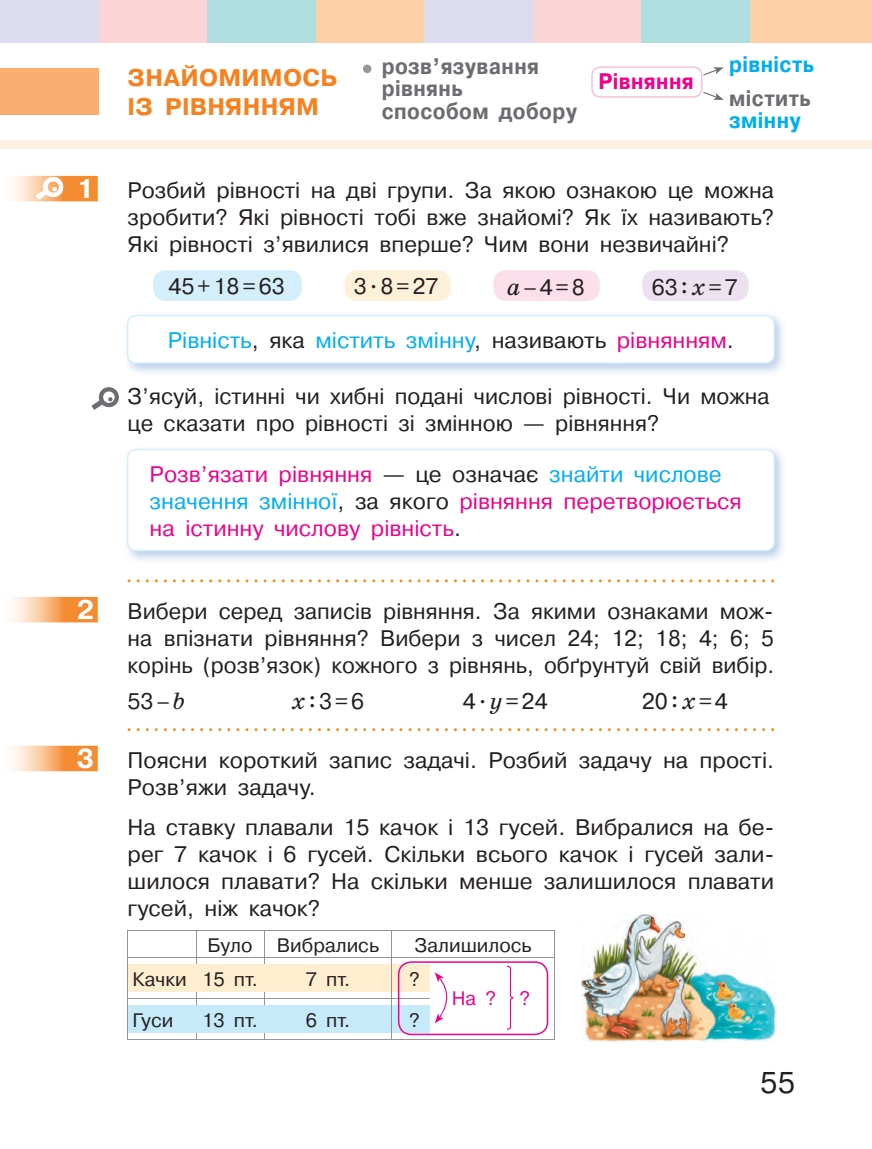
<style>
.page{position:relative;width:872px;height:1149px;background:#fff}
.page>*{position:absolute;margin:0;border:0;box-sizing:border-box;transform-origin:0 0}
.t1{font:30px "Pragmatica C";color:#231f20}
.t2{font:700 24px/28.5px "Pragmatica C";letter-spacing:.01em;color:#f58220}
.t3{font:22.5px/27px "Pragmatica C";color:#231f20;text-align:justify}
.t4{font:22.5px/27px "Pragmatica C";color:#ed028c}
.t5{font:22.5px "Pragmatica C";color:#00aeef}
.t6{font:700 22.5px/22.5px "Pragmatica C";letter-spacing:.02em;color:#6c6d70;scale:.9 1}
.t7{font:700 22.5px "Pragmatica C";letter-spacing:.02em;color:#00aeef;scale:.9 1}
.t8{font:700 22.5px "Pragmatica C";letter-spacing:.02em;color:#ed028c;scale:.9 1}
.t9{font:19.5px "Pragmatica C";color:#231f20}
.t10{font:19.5px "Pragmatica C";color:#ed028c}
.s1{font-weight:700;font-size:27px;color:#fff}
.s2{font-family:"School Book C";font-style:italic;font-size:24px}
.s3{font-family:"School Book C"}
.s4{color:#231f20}
.s5{color:#ed028c}
.s6{color:#00aeef}
</style>
<div class="page">
<div style="left:749px;top:0;width:123px;height:43px;background:#fdd0a7"></div>
<div style="left:641px;top:0;width:108px;height:43px;background:#aedee0"></div>
<div style="left:532px;top:0;width:109px;height:43px;background:#fbd4d6"></div>
<div style="left:99px;top:0;width:108px;height:43px;background:#fbd4d6"></div>
<div style="left:424px;top:0;width:108px;height:43px;background:#dbddef"></div>
<div style="left:0;top:0;width:99px;height:43px;background:#dbddef"></div>
<div style="left:315px;top:0;width:109px;height:43px;background:#fdd0a7"></div>
<div style="left:207px;top:0;width:108px;height:43px;background:#aedee0"></div>
<div style="left:0;top:140px;width:872px;height:8px;background:#fef0e2"></div>
<svg style="left:128px;top:579px;width:646px;height:3px"></svg>
<svg style="left:128px;top:728px;width:646px;height:3px"></svg>
<div style="left:642px;top:270px;width:106px;height:31px;background:#ece2ef;border-radius:13px"></div>
<div style="left:493px;top:270px;width:107px;height:31px;background:#fbdfeb;border-radius:13px"></div>
<div style="left:344px;top:270px;width:107px;height:31px;background:#fef1d9;border-radius:13px"></div>
<div style="left:153px;top:270px;width:149px;height:31px;background:#d4effb;border-radius:13px"></div>
<svg style="left:127px;top:315px;width:648px;height:49px"></svg>
<svg style="left:127px;top:448px;width:648px;height:103px"></svg>
<svg style="left:196px;top:930px;width:1px;height:27px"></svg>
<svg style="left:264px;top:930px;width:1px;height:27px"></svg>
<hr style="left:128px;top:957px;width:68px;height:1px;background:#939598">
<hr style="left:196px;top:957px;width:68px;height:1px;background:#939598">
<hr style="left:196px;top:957px;width:1px;height:40px;background:#939598">
<hr style="left:264px;top:957px;width:128px;height:1px;background:#939598">
<hr style="left:264px;top:957px;width:1px;height:40px;background:#939598">
<hr style="left:392px;top:957px;width:162px;height:1px;background:#939598">
<hr style="left:128px;top:997px;width:68px;height:1px;background:#939598">
<hr style="left:196px;top:997px;width:68px;height:1px;background:#939598">
<hr style="left:196px;top:998px;width:1px;height:40px;background:#939598">
<hr style="left:264px;top:997px;width:128px;height:1px;background:#939598">
<hr style="left:264px;top:998px;width:1px;height:40px;background:#939598">
<hr style="left:392px;top:997px;width:162px;height:1px;background:#939598">
<hr style="left:128px;top:929px;width:68px;height:1px;background:#939598">
<hr style="left:196px;top:929px;width:68px;height:1px;background:#939598">
<hr style="left:264px;top:929px;width:128px;height:1px;background:#939598">
<hr style="left:128px;top:957px;width:1px;height:40px;background:#939598">
<hr style="left:128px;top:998px;width:1px;height:40px;background:#939598">
<hr style="left:128px;top:1038px;width:68px;height:1px;background:#939598">
<hr style="left:196px;top:1038px;width:68px;height:1px;background:#939598">
<hr style="left:264px;top:1038px;width:128px;height:1px;background:#939598">
<hr style="left:392px;top:929px;width:162px;height:1px;background:#939598">
<svg style="left:391px;top:930px;width:1px;height:27px"></svg>
<svg style="left:554px;top:930px;width:1px;height:27px"></svg>
<hr style="left:391px;top:957px;width:1px;height:40px;background:#939598">
<hr style="left:554px;top:957px;width:1px;height:40px;background:#939598">
<hr style="left:391px;top:998px;width:1px;height:40px;background:#939598">
<hr style="left:554px;top:998px;width:1px;height:40px;background:#939598">
<hr style="left:392px;top:1038px;width:162px;height:1px;background:#939598">
<div style="left:128px;top:964px;width:68px;height:27px;background:#feedce"></div>
<div style="left:196px;top:964px;width:68px;height:27px;background:#feedce"></div>
<div style="left:264px;top:964px;width:127px;height:27px;background:#feedce"></div>
<div style="left:392px;top:964px;width:162px;height:27px;background:#feedce"></div>
<div style="left:128px;top:1004px;width:68px;height:27px;background:#c6eafa"></div>
<div style="left:196px;top:1004px;width:68px;height:27px;background:#c6eafa"></div>
<div style="left:264px;top:1004px;width:127px;height:27px;background:#c6eafa"></div>
<div style="left:392px;top:1004px;width:162px;height:27px;background:#c6eafa"></div>
<div style="left:502px;top:961px;width:52px;height:72px;background:#fff"></div>
<svg style="left:398px;top:961px;width:150px;height:73px"></svg>
<div style="left:0;top:68px;width:99px;height:47px;background:#faaf71"></div>
<div style="left:363px;top:65px;width:8px;height:8px;background:#95979a;border-radius:50%"></div>
<svg style="left:591px;top:66px;width:133px;height:34px"></svg>
<img style="left:12px;top:176px;width:86px;height:25px">
<img style="left:80px;top:179px;width:9px;height:19px">
<svg style="left:36px;top:175px;width:29px;height:25px"></svg>
<svg style="left:91px;top:387px;width:28px;height:23px"></svg>
<img style="left:12px;top:596px;width:86px;height:26px">
<img style="left:78px;top:599px;width:15px;height:20px">
<img style="left:12px;top:745px;width:86px;height:26px">
<img style="left:78px;top:748px;width:15px;height:20px">
<img style="left:581px;top:914px;width:194px;height:127px">
<p class="t2" style="left:128px;top:64px;width:211px">ЗНаЙОМиМОСЬ<br>ІЗ РІВНЯННЯМ</p>
<p class="t6" style="left:382px;top:55px;width:218px">розв’язування рівнянь<br>способом добору</p>
<p class="t8" style="left:598px;top:68px;width:107px">Рівняння</p>
<p class="t7" style="left:729px;top:51px;width:96px">рівність</p>
<p class="t6" style="left:729px;top:87px;width:92px">містить</p>
<p class="t7" style="left:729px;top:108px;width:81px">змінну</p>
<p class="t3" style="left:128px;top:177px;width:648px;text-indent:-51px"><span class="s1">1</span> Розбий рівності на дві групи. За якою ознакою це можна зробити? Які рівності тобі вже знайомі? Як їх називають?<br>Які рівності з’явилися вперше? Чим вони незвичайні?</p>
<p class="t3" style="left:354px;top:273px;width:86px">3<sup>.</sup> 8 = 27</p>
<p class="t3" style="left:507px;top:274px;width:80px"><span class="s2">а</span> – 4 = 8</p>
<p class="t3" style="left:651px;top:274px;width:88px">63 <span class="s3">:</span> <span class="s2">х</span> = 7</p>
<p class="t3" style="left:168px;top:273px;width:118px">45 + 18 = 63</p>
<p class="t5" style="left:168px;top:328px;width:567px">Рівність<span class="s4">, яка</span> містить змінну<span class="s4">, називають</span> <span class="s5">рівнянням</span><span class="s4">.</span></p>
<p class="t3" style="left:128px;top:382px;width:643px">З’ясуй, істинні чи хибні подані числові рівності. Чи можна це сказати про рівності зі змінною — рівняння?</p>
<p class="t4" style="left:150px;top:460px;width:593px">Розв’язати рівняння <span class="s4">— це означає</span> <span class="s6">знайти числове значення змінної</span><span class="s4">, за якого</span> рівняння перетворюється на істинну числову рівність<span class="s4">.</span></p>
<p class="t3" style="left:128px;top:597px;width:648px;text-indent:-51px"><span class="s1">2</span> Вибери серед записів рівняння. За якими ознаками мож&shy;на впізнати рівняння? Вибери з чисел 24; 12; 18; 4; 6; 5 корінь (розв’язок) кожного з рівнянь, обґрунтуй свій вибір.</p>
<p class="t3" style="left:128px;top:687px;width:59px">53 – <span class="s2">b</span></p>
<p class="t3" style="left:291px;top:687px;width:75px"><span class="s2">х</span> <span class="s3">:</span> 3 = 6</p>
<p class="t3" style="left:463px;top:687px;width:86px">4 <sup>.</sup> <span class="s2">y</span> = 24</p>
<p class="t3" style="left:642px;top:687px;width:88px">20 <span class="s3">:</span> <span class="s2">х</span> = 4</p>
<p class="t3" style="left:128px;top:746px;width:648px">Поясни короткий запис задачі. Розбий задачу на прості.<br>Розв’яжи задачу.</p>
<p class="t3" style="left:128px;top:813px;width:648px">На ставку плавали 15 качок і 13 гусей. Вибралися на бе&shy;рег 7 качок і 6 гусей. Скільки всього качок і гусей зали&shy;шилося плавати? На скільки менше залишилося плавати гусей, ніж качок?</p>
<p class="t9" style="left:207px;top:933px;width:173px">Було Вибрались</p>
<p class="t9" style="left:414px;top:933px;width:119px">Залишилось</p>
<p class="t9" style="left:133px;top:967px;width:127px">Качки 15 пт.</p>
<p class="t9" style="left:306px;top:967px;width:46px">7 пт.</p>
<p class="t9" style="left:409px;top:967px;width:12px">?</p>
<p class="t9" style="left:133px;top:1008px;width:42px">Гуси</p>
<p class="t9" style="left:202px;top:1008px;width:57px">13 пт.</p>
<p class="t9" style="left:306px;top:1008px;width:46px">6 пт.</p>
<p class="t9" style="left:409px;top:1008px;width:12px">?</p>
<p class="t10" style="left:452px;top:987px;width:80px">На ? ?</p>
<h1 class="t1" style="left:760px;top:1065px;width:36px">55</h1>
</div>
